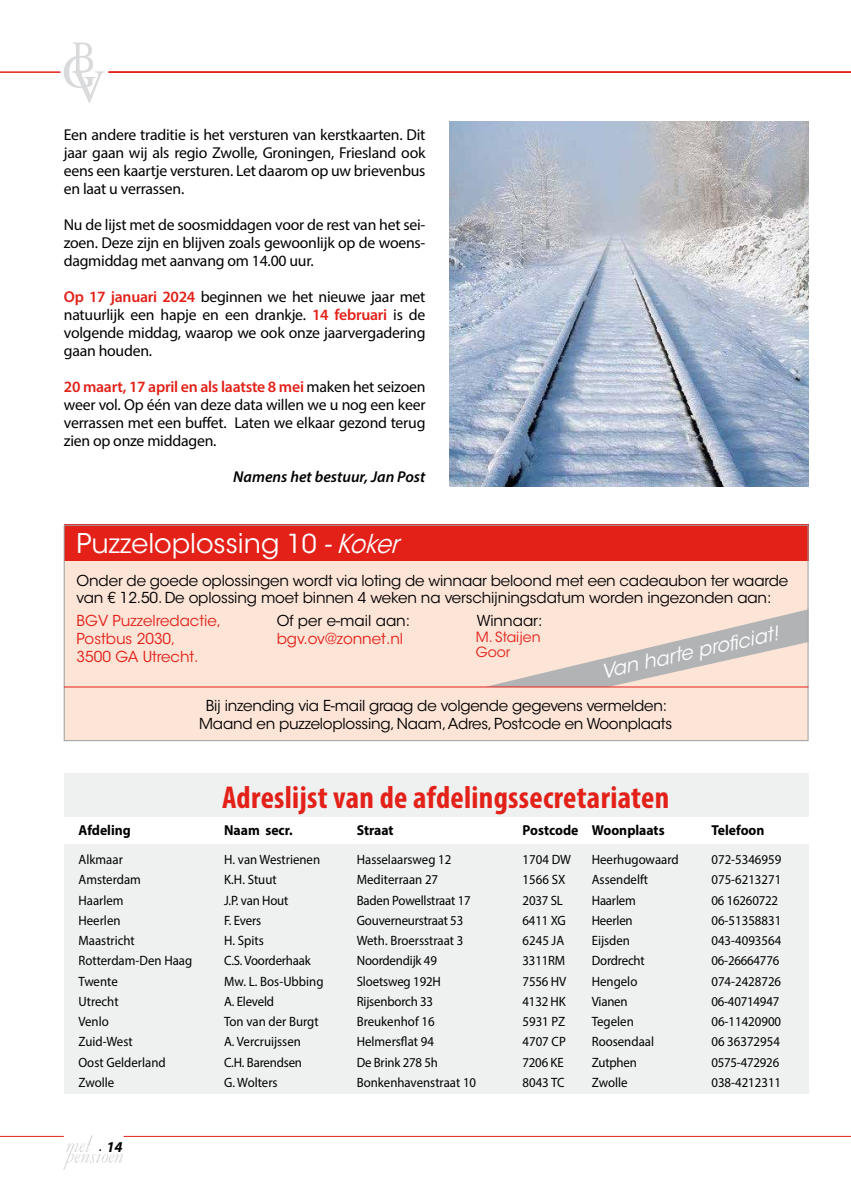
<style>
.page{position:relative;width:851px;height:1191px;background:#fff}
.page>*{position:absolute;margin:0;border:0;box-sizing:border-box;transform-origin:0 0}
.t1{font:700 condensed 31.65px "Myriad Pro";letter-spacing:.01em;color:#e32119}
.t2{font:27px "ITC Avant Garde Std";color:#fff}
.t3{font:italic 19.5px "ITC Avant Garde Std";color:#fff}
.t4{font:15.75px/18px "Myriad Pro";letter-spacing:-.015em;color:#000;text-align:justify}
.t5{font:italic 600 15.75px "Myriad Pro";color:#000}
.t6{font:15px/16.5px "ITC Avant Garde Std";letter-spacing:-.01em;color:#000}
.t7{font:15px/18px "ITC Avant Garde Std";color:#e32119}
.t8{font:italic 700 15px "Myriad Pro";color:#000}
.t9{font:700 14.4px "Myriad Pro";color:#000;scale:.95 1}
.t10{font:13.95px/15.5px "ITC Avant Garde Std";color:#e32119}
.t11{font:13.5px "Myriad Pro";color:#000;scale:.95 1}
.s1{font-weight:600;color:#e32119}
.s2{font-size:25.95px}
.s3{font-style:italic;font-size:25.95px}
</style>
<div class="page">
<svg style="left:63px;top:1135px;width:60px;height:34px"></svg>
<hr style="left:0;top:1136px;width:64px;height:1px;background:#e32119">
<hr style="left:123px;top:1136px;width:727px;height:1px;background:#e32119">
<div style="left:64px;top:773px;width:744px;height:321px;background:#eceded"></div>
<div style="left:64px;top:817px;width:746px;height:26px;background:#fff"></div>
<hr style="left:0;top:71px;width:60px;height:2px;background:#e32119">
<hr style="left:108px;top:71px;width:742px;height:2px;background:#e32119">
<svg style="left:64px;top:43px;width:40px;height:60px"></svg>
<div style="left:64px;top:525px;width:743px;height:216px;background:#fce4d7"></div>
<svg style="left:489px;top:610px;width:317px;height:76px"></svg>
<div style="left:64px;top:525px;width:744px;height:36px;background:#e32119"></div>
<div style="left:64px;top:525px;width:744px;height:216px;border:1px solid #9c9e9f"></div>
<hr style="left:64px;top:686px;width:744px;height:1px;background:#e32119">
<img style="left:449px;top:122px;width:359px;height:364px">
<p class="t4" style="left:64px;top:125px;width:363px">Een andere traditie is het versturen van kerstkaarten. Dit jaar gaan wij als regio Zwolle, Groningen, Friesland ook eens een kaartje versturen. Let daarom op uw brievenbus en laat u verrassen.</p>
<p class="t4" style="left:64px;top:215px;width:363px">Nu de lijst met de soosmiddagen voor de rest van het sei&shy;zoen. Deze zijn en blijven zoals gewoonlijk op de woens&shy;dagmiddag met aanvang om 14.00 uur.</p>
<p class="t4" style="left:64px;top:287px;width:363px"><span class="s1">Op 17 januari 2024</span> beginnen we het nieuwe jaar met natuurlijk een hapje en een drankje. <span class="s1">14 februari</span> is de volgende middag, waarop we ook onze jaarvergadering gaan houden.</p>
<p class="t4" style="left:64px;top:377px;width:363px"><span class="s1">20 maart, 17 april en als laatste 8 mei</span> maken het seizoen weer vol. Op één van deze data willen we u nog een keer verrassen met een buffet. Laten we elkaar gezond terug zien op onze middagen.</p>
<p class="t5" style="left:233px;top:467px;width:194px">Namens het bestuur, Jan Post</p>
<h2 class="t2" style="left:77px;top:527px;width:331px">Puzzeloplossing <span class="s2">10</span> <span class="s3">-Koker</span></h2>
<p class="t6" style="left:77px;top:573px;width:713px">Onder de goede oplossingen wordt via loting de winnaar beloond met een cadeaubon ter waarde van € 12.50. De oplossing moet binnen 4 weken na verschijningsdatum worden ingezonden aan:</p>
<h3 class="t3" style="left:598px;top:659px;width:182px;rotate:-12deg">Van harte profi ciat!</h3>
<p class="t6" style="left:199px;top:697px;width:474px;line-height:18px;text-align:center">Bij inzending via E-mail graag de volgende gegevens vermelden:<br>Maand en puzzeloplossing, Naam, Adres, Postcode en Woonplaats</p>
<p class="t7" style="left:77px;top:612px;width:146px">BGV Puzzelredactie,<br>Postbus 2030,<br>3500 GA Utrecht.</p>
<p class="t6" style="left:276px;top:612px;width:135px">Of per e-mail aan:</p>
<p class="t6" style="left:476px;top:612px;width:67px">Winnaar:</p>
<p class="t10" style="left:476px;top:629px;width:66px">M. Staijen<br>Goor</p>
<p class="t7" style="left:276px;top:630px;width:128px">bgv.ov@zonnet.nl</p>
<h1 class="t1" style="left:222px;top:777px;width:448px">Adreslijst van de afdelingssecretariaten</h1>
<p class="t9" style="left:78px;top:821px;width:57px">Afdeling</p>
<p class="t9" style="left:224px;top:821px;width:74px">Naam secr.</p>
<p class="t9" style="left:357px;top:821px;width:40px">Straat</p>
<p class="t9" style="left:522px;top:821px;width:151px">Postcode Woonplaats</p>
<p class="t9" style="left:711px;top:821px;width:57px">Telefoon</p>
<p class="t11" style="left:78px;top:851px;width:48px">Alkmaar</p>
<p class="t11" style="left:224px;top:851px;width:102px">H. van Westrienen</p>
<p class="t11" style="left:357px;top:851px;width:101px">Hasselaarsweg 12</p>
<p class="t11" style="left:522px;top:851px;width:52px">1704 DW</p>
<p class="t11" style="left:591px;top:851px;width:93px">Heerhugowaard</p>
<p class="t11" style="left:711px;top:851px;width:75px">072-5346959</p>
<p class="t11" style="left:78px;top:871px;width:67px">Amsterdam</p>
<p class="t11" style="left:224px;top:871px;width:57px">K.H. Stuut</p>
<p class="t11" style="left:357px;top:871px;width:87px">Mediterraan 27</p>
<p class="t11" style="left:522px;top:871px;width:46px">1566 SX</p>
<p class="t11" style="left:591px;top:871px;width:61px">Assendelft</p>
<p class="t11" style="left:711px;top:871px;width:75px">075-6213271</p>
<p class="t11" style="left:78px;top:891px;width:49px">Haarlem</p>
<p class="t11" style="left:224px;top:891px;width:69px">J.P. van Hout</p>
<p class="t11" style="left:357px;top:891px;width:121px">Baden Powellstraat 17</p>
<p class="t11" style="left:522px;top:891px;width:44px">2037 SL</p>
<p class="t11" style="left:591px;top:891px;width:48px">Haarlem</p>
<p class="t11" style="left:711px;top:891px;width:72px">06 16260722</p>
<p class="t11" style="left:78px;top:912px;width:46px">Heerlen</p>
<p class="t11" style="left:224px;top:912px;width:40px">F. Evers</p>
<p class="t11" style="left:357px;top:912px;width:113px">Gouverneurstraat 53</p>
<p class="t11" style="left:522px;top:912px;width:47px">6411 XG</p>
<p class="t11" style="left:591px;top:912px;width:45px">Heerlen</p>
<p class="t11" style="left:711px;top:912px;width:75px">06-51358831</p>
<p class="t11" style="left:78px;top:932px;width:61px">Maastricht</p>
<p class="t11" style="left:224px;top:932px;width:43px">H. Spits</p>
<p class="t11" style="left:357px;top:932px;width:114px">Weth. Broersstraat 3</p>
<p class="t11" style="left:522px;top:932px;width:45px">6245 JA</p>
<p class="t11" style="left:591px;top:932px;width:42px">Eijsden</p>
<p class="t11" style="left:711px;top:932px;width:75px">043-4093564</p>
<p class="t11" style="left:78px;top:952px;width:121px">Rotterdam-Den Haag</p>
<p class="t11" style="left:224px;top:952px;width:93px">C.S. Voorderhaak</p>
<p class="t11" style="left:357px;top:952px;width:86px">Noordendijk 49</p>
<p class="t11" style="left:522px;top:952px;width:46px">3311RM</p>
<p class="t11" style="left:591px;top:952px;width:57px">Dordrecht</p>
<p class="t11" style="left:711px;top:952px;width:73px">06-26664776</p>
<p class="t11" style="left:78px;top:972px;width:43px">Twente</p>
<p class="t11" style="left:224px;top:972px;width:106px">Mw. L. Bos-Ubbing</p>
<p class="t11" style="left:357px;top:972px;width:90px">Sloetsweg 192H</p>
<p class="t11" style="left:522px;top:972px;width:48px">7556 HV</p>
<p class="t11" style="left:591px;top:972px;width:49px">Hengelo</p>
<p class="t11" style="left:711px;top:972px;width:75px">074-2428726</p>
<p class="t11" style="left:78px;top:993px;width:44px">Utrecht</p>
<p class="t11" style="left:224px;top:993px;width:54px">A. Eleveld</p>
<p class="t11" style="left:356px;top:993px;width:82px">Rijsenborch 33</p>
<p class="t11" style="left:522px;top:993px;width:47px">4132 HK</p>
<p class="t11" style="left:591px;top:993px;width:39px">Vianen</p>
<p class="t11" style="left:711px;top:993px;width:73px">06-40714947</p>
<p class="t11" style="left:78px;top:1013px;width:33px">Venlo</p>
<p class="t11" style="left:224px;top:1013px;width:101px">Ton van der Burgt</p>
<p class="t11" style="left:356px;top:1013px;width:83px">Breukenhof 16</p>
<p class="t11" style="left:522px;top:1013px;width:46px">5931 PZ</p>
<p class="t11" style="left:591px;top:1013px;width:46px">Tegelen</p>
<p class="t11" style="left:711px;top:1013px;width:75px">06-11420900</p>
<p class="t11" style="left:78px;top:1033px;width:59px">Zuid-West</p>
<p class="t11" style="left:224px;top:1033px;width:82px">A. Vercruijssen</p>
<p class="t11" style="left:356px;top:1033px;width:83px">Helmersflat 94</p>
<p class="t11" style="left:522px;top:1033px;width:47px">4707 CP</p>
<p class="t11" style="left:591px;top:1033px;width:67px">Roosendaal</p>
<p class="t11" style="left:711px;top:1033px;width:74px">06 36372954</p>
<p class="t11" style="left:78px;top:1053px;width:93px">Oost Gelderland</p>
<p class="t11" style="left:224px;top:1053px;width:84px">C.H. Barendsen</p>
<p class="t11" style="left:356px;top:1053px;width:87px">De Brink 278 5h</p>
<p class="t11" style="left:522px;top:1053px;width:45px">7206 KE</p>
<p class="t11" style="left:591px;top:1053px;width:49px">Zutphen</p>
<p class="t11" style="left:711px;top:1053px;width:73px">0575-472926</p>
<p class="t11" style="left:78px;top:1074px;width:39px">Zwolle</p>
<p class="t11" style="left:224px;top:1074px;width:58px">G. Wolters</p>
<p class="t11" style="left:356px;top:1074px;width:127px">Bonkenhavenstraat 10</p>
<p class="t11" style="left:522px;top:1074px;width:46px">8043 TC</p>
<p class="t11" style="left:591px;top:1074px;width:39px">Zwolle</p>
<p class="t11" style="left:711px;top:1074px;width:75px">038-4212311</p>
<p class="t8" style="left:106px;top:1137px;width:18px">14</p>
</div>
